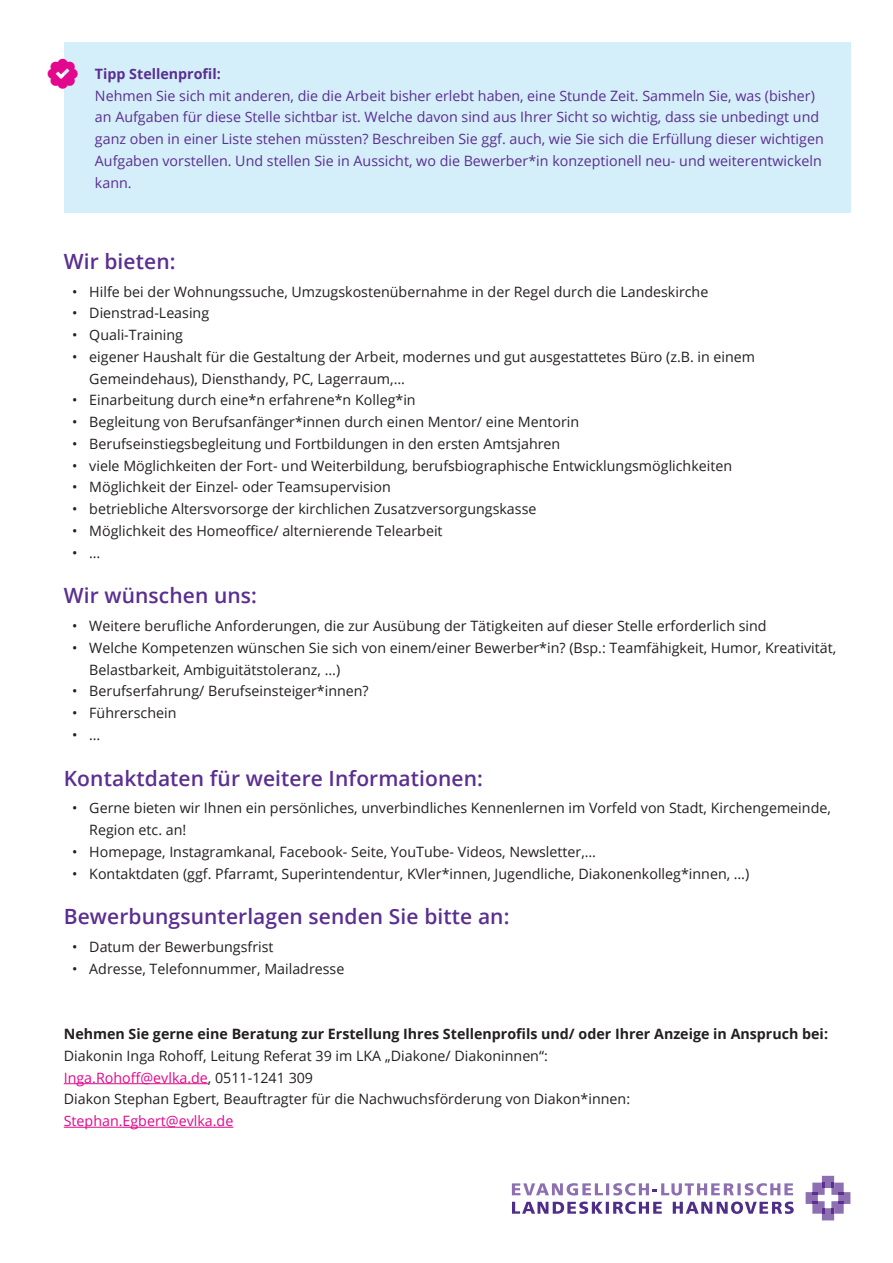
<style>
.page{position:relative;width:893px;height:1263px;background:#fff}
.page>*{position:absolute;margin:0;border:0;box-sizing:border-box;transform-origin:0 0}
.t1{font:600 21px "Open Sans";letter-spacing:.005em;color:#5b2e91}
.t2{font:14.25px/21.8px "Open Sans";color:#231f20}
.t3{font:14.25px/21.8px "Open Sans";color:#5b2e91}
.t4{font:700 14.25px "Open Sans";color:#231f20}
.t5{font:14.25px "Open Sans";color:#e2078c}
.t6{font:700 14.25px "Open Sans";color:#5b2e91}
.s1{color:#e2078c}
</style>
<div class="page">
<svg style="left:512px;top:1201px;width:282px;height:13px"></svg>
<svg style="left:512px;top:1183px;width:281px;height:12px"></svg>
<svg style="left:806px;top:1176px;width:44px;height:44px"></svg>
<hr style="left:64px;top:1083px;width:144px;height:1px;background:#e2078c">
<hr style="left:64px;top:1127px;width:169px;height:1px;background:#e2078c">
<div style="left:64px;top:43px;width:786px;height:170px;background:#d4eff9"></div>
<p class="t6" style="left:95px;top:64px;width:127px">Tipp Stellenprofil:</p>
<p class="t3" style="left:95px;top:84px;width:730px">Nehmen Sie sich mit anderen, die die Arbeit bisher erlebt haben, eine Stunde Zeit. Sammeln Sie, was (bisher) an Aufgaben für diese Stelle sichtbar ist. Welche davon sind aus Ihrer Sicht so wichtig, dass sie unbedingt und ganz oben in einer Liste stehen müssten? Beschreiben Sie ggf. auch, wie Sie sich die Erfüllung dieser wichtigen Aufgaben vorstellen. Und stellen Sie in Aussicht, wo die Bewerber*in konzeptionell neu- und weiterentwickeln kann.</p>
<h1 class="t1" style="left:64px;top:247px;width:113px">Wir bieten:</h1>
<p class="t2" style="left:72px;top:280px;width:638px">• Hilfe bei der Wohnungssuche, Umzugskostenübernahme in der Regel durch die Landeskirche</p>
<p class="t2" style="left:72px;top:302px;width:138px">• Dienstrad-Leasing</p>
<p class="t2" style="left:72px;top:324px;width:112px">• Quali-Training</p>
<p class="t2" style="left:89px;top:345px;width:667px;text-indent:-17px">• eigener Haushalt für die Gestaltung der Arbeit, modernes und gut ausgestattetes Büro (z.B. in einem<br>Gemeindehaus), Diensthandy, PC, Lagerraum,…</p>
<p class="t2" style="left:72px;top:389px;width:345px">• Einarbeitung durch eine*n erfahrene*n Kolleg*in</p>
<p class="t2" style="left:72px;top:411px;width:508px">• Begleitung von Berufsanfänger*innen durch einen Mentor/ eine Mentorin</p>
<p class="t2" style="left:72px;top:432px;width:490px">• Berufseinstiegsbegleitung und Fortbildungen in den ersten Amtsjahren</p>
<p class="t2" style="left:72px;top:454px;width:661px">• viele Möglichkeiten der Fort- und Weiterbildung, berufsbiographische Entwicklungsmöglichkeiten</p>
<p class="t2" style="left:72px;top:476px;width:320px">• Möglichkeit der Einzel- oder Teamsupervision</p>
<p class="t2" style="left:72px;top:498px;width:466px">• betriebliche Altersvorsorge der kirchlichen Zusatzversorgungskasse</p>
<p class="t2" style="left:72px;top:519px;width:372px">• Möglichkeit des Homeoffice/ alternierende Telearbeit</p>
<p class="t2" style="left:72px;top:541px;width:30px">• …</p>
<h1 class="t1" style="left:64px;top:581px;width:195px">Wir wünschen uns:</h1>
<p class="t2" style="left:72px;top:615px;width:696px">• Weitere berufliche Anforderungen, die zur Ausübung der Tätigkeiten auf dieser Stelle erforderlich sind</p>
<p class="t2" style="left:89px;top:636px;width:748px;text-indent:-17px">• Welche Kompetenzen wünschen Sie sich von einem/einer Bewerber*in? (Bsp.: Teamfähigkeit, Humor, Kreativität,<br>Belastbarkeit, Ambiguitätstoleranz, …)</p>
<p class="t2" style="left:72px;top:680px;width:298px">• Berufserfahrung/ Berufseinsteiger*innen?</p>
<p class="t2" style="left:72px;top:702px;width:106px">• Führerschein</p>
<p class="t2" style="left:72px;top:723px;width:30px">• …</p>
<h1 class="t1" style="left:64px;top:763px;width:421px">Kontaktdaten für weitere Informationen:</h1>
<p class="t2" style="left:89px;top:797px;width:743px;text-indent:-17px">• Gerne bieten wir Ihnen ein persönliches, unverbindliches Kennenlernen im Vorfeld von Stadt, Kirchengemeinde,<br>Region etc. an!</p>
<p class="t2" style="left:72px;top:840px;width:525px">• Homepage, Instagramkanal, Facebook- Seite, YouTube- Videos, Newsletter,…</p>
<p class="t2" style="left:72px;top:862px;width:678px">• Kontaktdaten (ggf. Pfarramt, Superintendentur, KVler*innen, Jugendliche, Diakonenkolleg*innen, …)</p>
<h1 class="t1" style="left:64px;top:902px;width:447px">Bewerbungsunterlagen senden Sie bitte an:</h1>
<p class="t2" style="left:72px;top:936px;width:203px">• Datum der Bewerbungsfrist</p>
<p class="t2" style="left:72px;top:957px;width:274px">• Adresse, Telefonnummer, Mailadresse</p>
<p class="t4" style="left:64px;top:1024px;width:766px">Nehmen Sie gerne eine Beratung zur Erstellung Ihres Stellenprofils und/ oder Ihrer Anzeige in Anspruch bei:</p>
<p class="t2" style="left:64px;top:1044px;width:568px">Diakonin Inga Rohoff, Leitung Referat 39 im LKA „Diakone/ Diakoninnen“:<br><span class="s1">Inga.Rohoff@evlka.de</span>, 0511-1241 309<br>Diakon Stephan Egbert, Beauftragter für die Nachwuchsförderung von Diakon*innen:</p>
<p class="t5" style="left:64px;top:1111px;width:171px">Stephan.Egbert@evlka.de</p>
</div>
